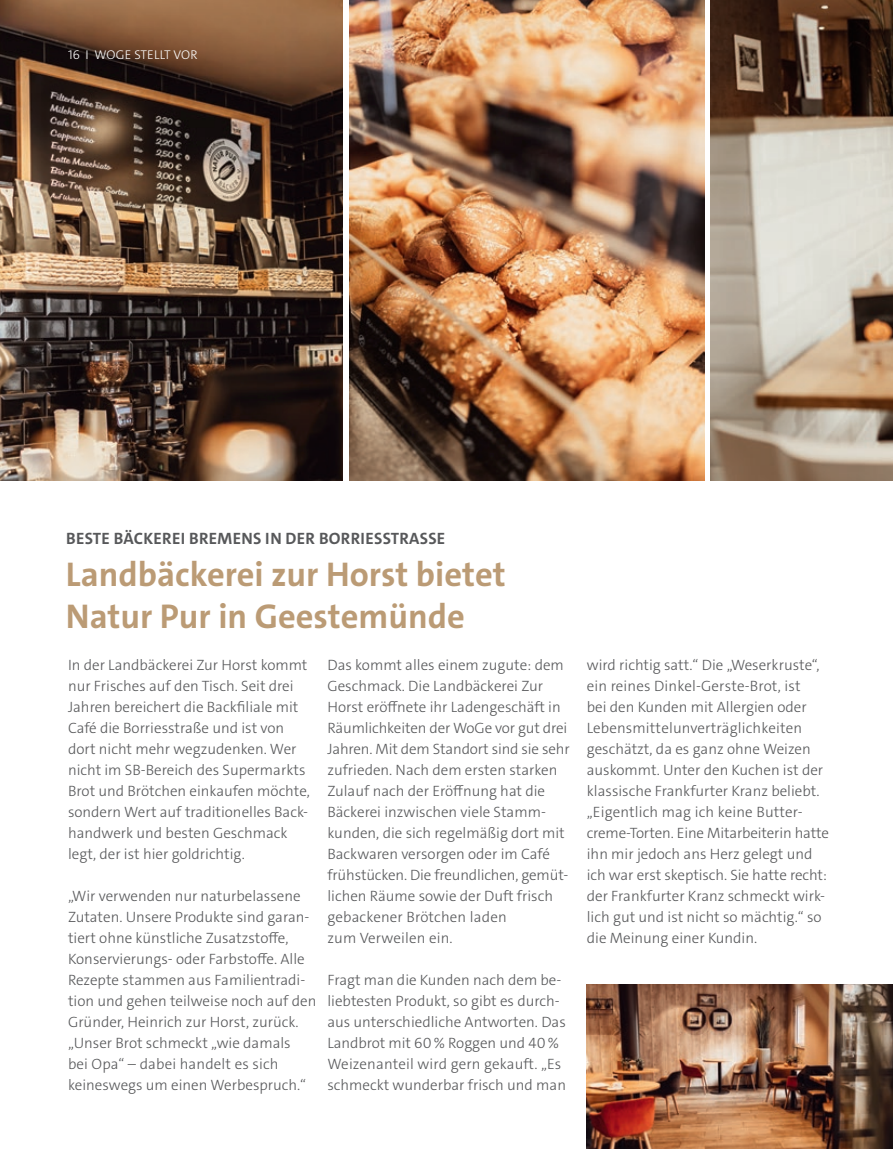
<style>
.page{position:relative;width:893px;height:1149px;background:#fff}
.page>*{position:absolute;margin:0;border:0;box-sizing:border-box;transform-origin:0 0}
.t1{font:700 34.5px "The Sans C4 s";color:#bb9b75}
.t2{font:700 16.5px "The Sans C4 s";letter-spacing:.02em;color:#57585a}
.t3{font:300 15px/21px "The Sans C4 s";color:#57585a}
.t4{font:300 12.75px "The Sans C4 s";letter-spacing:.02em;color:#fff}
</style>
<div class="page">
<img style="left:0;top:0;width:343px;height:480px">
<img style="left:349px;top:0;width:355px;height:480px">
<img style="left:587px;top:984px;width:306px;height:164px">
<img style="left:711px;top:0;width:182px;height:480px">
<p class="t4" style="left:68px;top:47px;width:131px">16 I WOGE STELLT VOR</p>
<p class="t2" style="left:66px;top:527px;width:381px">BESTE BÄCKEREI BREMENS IN DER BORRIESSTRASSE</p>
<p class="t1" style="left:66px;top:551px;width:441px">Landbäckerei zur Horst bietet</p>
<p class="t1" style="left:66px;top:593px;width:400px">Natur Pur in Geestemünde</p>
<p class="t3" style="left:68px;top:654px;width:244px">In der Landbäckerei Zur Horst kommt nur Frisches auf den Tisch. Seit drei Jahren bereichert die Backfiliale mit Café die Borriesstraße und ist von dort nicht mehr wegzudenken. Wer nicht im SB-Bereich des Supermarkts Brot und Brötchen einkaufen möchte, sondern Wert auf traditionelles Back&shy;handwerk und besten Geschmack legt, der ist hier goldrichtig.</p>
<p class="t3" style="left:68px;top:885px;width:250px">„Wir verwenden nur naturbelassene Zutaten. Unsere Produkte sind garan&shy;tiert ohne künstliche Zusatzstoffe, Konservierungs- oder Farbstoffe. Alle Rezepte stammen aus Familientradi&shy;tion und gehen teilweise noch auf den Gründer, Heinrich zur Horst, zurück. „Unser Brot schmeckt „wie damals<br>bei Opa“ – dabei handelt es sich keineswegs um einen Werbespruch.“</p>
<p class="t3" style="left:327px;top:654px;width:244px">Das kommt alles einem zugute: dem Geschmack. Die Landbäckerei Zur Horst eröffnete ihr Ladengeschäft in Räumlichkeiten der WoGe vor gut drei Jahren. Mit dem Standort sind sie sehr zufrieden. Nach dem ersten starken Zulauf nach der Eröffnung hat die Bäckerei inzwischen viele Stamm&shy;kunden, die sich regelmäßig dort mit Backwaren versorgen oder im Café frühstücken. Die freundlichen, gemüt&shy;lichen Räume sowie der Duft frisch gebackener Brötchen laden<br>zum Verweilen ein.</p>
<p class="t3" style="left:327px;top:969px;width:240px">Fragt man die Kunden nach dem be&shy;liebtesten Produkt, so gibt es durch&shy;aus unterschiedliche Antworten. Das Landbrot mit 60 % Roggen und 40 % Weizenanteil wird gern gekauft. „Es schmeckt wunderbar frisch und man</p>
<p class="t3" style="left:587px;top:654px;width:244px">wird richtig satt.“ Die „Weserkruste“, ein reines Dinkel-Gerste-Brot, ist<br>bei den Kunden mit Allergien oder Lebensmittelunverträglichkeiten geschätzt, da es ganz ohne Weizen auskommt. Unter den Kuchen ist der klassische Frankfurter Kranz beliebt. „Eigentlich mag ich keine Butter&shy;creme-Torten. Eine Mitarbeiterin hatte ihn mir jedoch ans Herz gelegt und ich war erst skeptisch. Sie hatte recht: der Frankfurter Kranz schmeckt wirk&shy;lich gut und ist nicht so mächtig.“ so die Meinung einer Kundin.</p>
</div>
